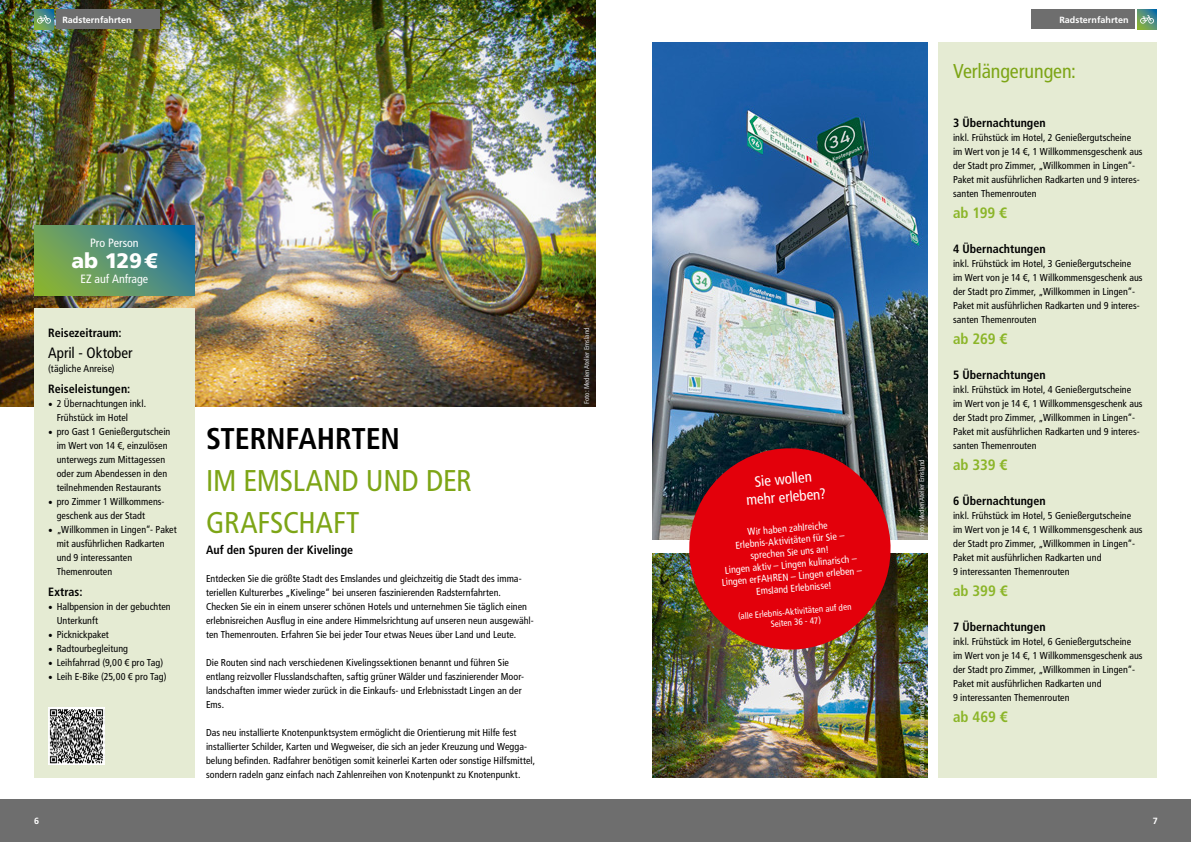
<style>
.page{position:relative;width:1191px;height:842px;background:#fff}
.page>*{position:absolute;margin:0;border:0;box-sizing:border-box;transform-origin:0 0}
.t1{font:condensed 30px/42px "Frutiger LT Std";letter-spacing:-.005em;color:#7da516}
.t2{font:700 condensed 30px "Frutiger LT Std";letter-spacing:-.005em;color:#000}
.t3{font:900 21px "Frutiger LT Std";color:#fff}
.t4{font:condensed 20px "Frutiger LT Std";letter-spacing:-.005em;color:#7da516}
.t5{font:700 condensed 15px "Frutiger LT Std";color:#8bb528}
.t6{font:condensed 15px/18px "Frutiger LT Std";color:#fff;text-align:center}
.t7{font:condensed 15px "Frutiger LT Std";color:#000}
.t8{font:700 condensed 12px "Frutiger LT Std";color:#000}
.t9{font:condensed 12px "Frutiger LT Std";letter-spacing:-.005em;color:#fff}
.t10{font:condensed 10px/14px "Frutiger LT Std";letter-spacing:.005em;color:#000}
.t11{font:condensed 10px/12px "Frutiger LT Std";color:#fff;text-align:center}
.t12{font:condensed 9px/10.8px "Frutiger LT Std";color:#fff;text-align:center}
.t13{font:700 9px "Frutiger LT Std";color:#fff}
.t14{font:condensed 7px "Frutiger LT Std";color:#d7d8da}
.t15{font:condensed 7px "Frutiger LT Std";color:#cfd1d3}
.s1{font-family:"Minion Pro";font-stretch:normal;font-size:12px}
</style>
<div class="page">
<div style="left:0;top:799px;width:1191px;height:43px;background:#6e6e6e"></div>
<img style="left:0;top:0;width:595px;height:407px">
<div style="left:939px;top:43px;width:218px;height:735px;background:#e5ebd3"></div>
<div style="left:34px;top:309px;width:161px;height:469px;background:#e5ebd3"></div>
<img style="left:48px;top:708px;width:57px;height:56px">
<img style="left:652px;top:554px;width:275px;height:224px">
<img style="left:652px;top:43px;width:275px;height:497px">
<svg style="left:34px;top:226px;width:161px;height:70px;background:#569372"></svg>
<img style="left:685px;top:444px;width:210px;height:210px">
<div style="left:1031px;top:9px;width:103px;height:20px;background:#6e6e6e"></div>
<svg style="left:1137px;top:9px;width:20px;height:20px"></svg>
<svg style="left:1140px;top:15px;width:14px;height:9px"></svg>
<div style="left:57px;top:9px;width:103px;height:20px;background:#6e6e6e"></div>
<svg style="left:34px;top:9px;width:20px;height:20px"></svg>
<svg style="left:37px;top:15px;width:14px;height:9px"></svg>
<p class="t13" style="left:62px;top:14px;width:71px">Radsternfahrten</p>
<p class="t13" style="left:1059px;top:14px;width:71px">Radsternfahrten</p>
<p class="t9" style="left:90px;top:236px;width:50px">Pro Person</p>
<h2 class="t3" style="left:71px;top:248px;width:87px">ab 129€</h2>
<p class="t9" style="left:81px;top:272px;width:69px">EZ auf Anfrage</p>
<p class="t8" style="left:48px;top:325px;width:75px">Reisezeitraum:</p>
<h3 class="t7" style="left:48px;top:344px;width:86px">April - Oktober</h3>
<p class="t10" style="left:48px;top:361px;width:68px">(tägliche Anreise)</p>
<p class="t8" style="left:48px;top:381px;width:84px">Reiseleistungen:</p>
<p class="t10" style="left:57px;top:396px;width:91px;text-indent:-9px"><span class="s1">•</span> 2 Übernachtungen inkl.<br>Frühstück im Hotel</p>
<p class="t10" style="left:48px;top:424px;width:124px;text-align:center"><span class="s1">•</span> pro Gast 1 Genießergutschein im Wert von 14 €, einzulösen unterwegs zum Mittagessen oder zum Abendessen in den teilnehmenden Restaurants</p>
<p class="t10" style="left:57px;top:494px;width:109px;text-indent:-9px"><span class="s1">•</span> pro Zimmer 1 Willkommens&shy;geschenk aus der Stadt</p>
<p class="t10" style="left:57px;top:522px;width:121px;text-indent:-9px"><span class="s1">•</span> „Willkommen in Lingen“- Paket mit ausführlichen Radkarten und 9 interessanten<br>Themenrouten</p>
<p class="t8" style="left:48px;top:584px;width:36px">Extras:</p>
<p class="t10" style="left:57px;top:599px;width:115px;text-indent:-9px"><span class="s1">•</span> Halbpension in der gebuchten<br>Unterkunft</p>
<p class="t10" style="left:48px;top:627px;width:62px"><span class="s1">•</span> Picknickpaket</p>
<p class="t10" style="left:48px;top:641px;width:81px"><span class="s1">•</span> Radtourbegleitung</p>
<p class="t10" style="left:48px;top:655px;width:116px"><span class="s1">•</span> Leihfahrrad (9,00 € pro Tag)</p>
<p class="t10" style="left:48px;top:669px;width:120px"><span class="s1">•</span> Leih E-Bike (25,00 € pro Tag)</p>
<h1 class="t2" style="left:206px;top:420px;width:195px">STERNFAHRTEN</h1>
<h1 class="t1" style="left:206px;top:459px;width:267px">IM EMSLAND UND DER<br>GRAFSCHAFT</h1>
<p class="t8" style="left:206px;top:542px;width:149px">Auf den Spuren der Kivelinge</p>
<p class="t10" style="left:206px;top:571px;width:329px">Entdecken Sie die größte Stadt des Emslandes und gleichzeitig die Stadt des imma&shy;teriellen Kulturerbes „Kivelinge“ bei unseren faszinierenden Radsternfahrten.<br>Checken Sie ein in einem unserer schönen Hotels und unternehmen Sie täglich einen erlebnisreichen Ausflug in eine andere Himmelsrichtung auf unseren neun ausgewähl&shy;ten Themenrouten. Erfahren Sie bei jeder Tour etwas Neues über Land und Leute.</p>
<p class="t10" style="left:206px;top:655px;width:319px">Die Routen sind nach verschiedenen Kivelingssektionen benannt und führen Sie entlang reizvoller Flusslandschaften, saftig grüner Wälder und faszinierender Moor&shy;landschaften immer wieder zurück in die Einkaufs- und Erlebnisstadt Lingen an der Ems.</p>
<p class="t10" style="left:206px;top:725px;width:330px">Das neu installierte Knotenpunktsystem ermöglicht die Orientierung mit Hilfe fest installierter Schilder, Karten und Wegweiser, die sich an jeder Kreuzung und Wegga&shy;belung befinden. Radfahrer benötigen somit keinerlei Karten oder sonstige Hilfsmittel, sondern radeln ganz einfach nach Zahlenreihen von Knotenpunkt zu Knotenpunkt.</p>
<p class="t14" style="left:582px;top:404px;width:78px;rotate:-90deg">Foto: MedienAtelier Emsland</p>
<h3 class="t6" style="left:744px;top:473px;width:82px;rotate:-5deg">Sie wollen mehr erleben?</h3>
<p class="t11" style="left:717px;top:529px;width:142px;rotate:-5deg">Wir haben zahlreiche<br>Erlebnis-Aktivitäten für Sie – sprechen Sie uns an!<br>Lingen aktiv – Lingen kulinarisch –<br>Lingen erFAHREN – Lingen erleben –<br>Emsland Erlebnisse!</p>
<p class="t12" style="left:738px;top:611px;width:115px;rotate:-5deg">(alle Erlebnis-Aktivitäten auf den<br>Seiten 36 - 47)</p>
<p class="t14" style="left:917px;top:536px;width:78px;rotate:-90deg">Foto: MedienAtelier Emsland</p>
<p class="t15" style="left:917px;top:775px;width:78px;rotate:-90deg">Foto: MedienAtelier Emsland</p>
<h3 class="t4" style="left:953px;top:59px;width:124px">Verlängerungen:</h3>
<p class="t8" style="left:953px;top:115px;width:94px">3 Übernachtungen</p>
<p class="t10" style="left:953px;top:130px;width:191px">inkl. Frühstück im Hotel, 2 Genießergutscheine im Wert von je 14 €, 1 Willkommensgeschenk aus der Stadt pro Zimmer, „Willkommen in Lingen“- Paket mit ausführlichen Radkarten und 9 interes&shy;santen Themenrouten</p>
<h3 class="t5" style="left:953px;top:203px;width:55px">ab 199 €</h3>
<p class="t8" style="left:953px;top:241px;width:94px">4 Übernachtungen</p>
<p class="t10" style="left:953px;top:256px;width:191px">inkl. Frühstück im Hotel, 3 Genießergutscheine im Wert von je 14 €, 1 Willkommensgeschenk aus der Stadt pro Zimmer, „Willkommen in Lingen“- Paket mit ausführlichen Radkarten und 9 interes&shy;santen Themenrouten</p>
<h3 class="t5" style="left:953px;top:329px;width:56px">ab 269 €</h3>
<p class="t8" style="left:953px;top:367px;width:94px">5 Übernachtungen</p>
<p class="t10" style="left:953px;top:382px;width:191px">inkl. Frühstück im Hotel, 4 Genießergutscheine im Wert von je 14 €, 1 Willkommensgeschenk aus der Stadt pro Zimmer, „Willkommen in Lingen“- Paket mit ausführlichen Radkarten und 9 interes&shy;santen Themenrouten</p>
<h3 class="t5" style="left:953px;top:455px;width:56px">ab 339 €</h3>
<p class="t8" style="left:953px;top:493px;width:94px">6 Übernachtungen</p>
<p class="t10" style="left:953px;top:508px;width:191px">inkl. Frühstück im Hotel, 5 Genießergutscheine im Wert von je 14 €, 1 Willkommensgeschenk aus der Stadt pro Zimmer, „Willkommen in Lingen“- Paket mit ausführlichen Radkarten und<br>9 interessanten Themenrouten</p>
<h3 class="t5" style="left:953px;top:581px;width:56px">ab 399 €</h3>
<p class="t8" style="left:953px;top:619px;width:94px">7 Übernachtungen</p>
<p class="t10" style="left:953px;top:634px;width:191px">inkl. Frühstück im Hotel, 6 Genießergutscheine im Wert von je 14 €, 1 Willkommensgeschenk aus der Stadt pro Zimmer, „Willkommen in Lingen“- Paket mit ausführlichen Radkarten und<br>9 interessanten Themenrouten</p>
<h3 class="t5" style="left:953px;top:707px;width:56px">ab 469 €</h3>
<p class="t13" style="left:34px;top:815px;width:7px">6</p>
<p class="t13" style="left:1152px;top:815px;width:7px">7</p>
</div>
